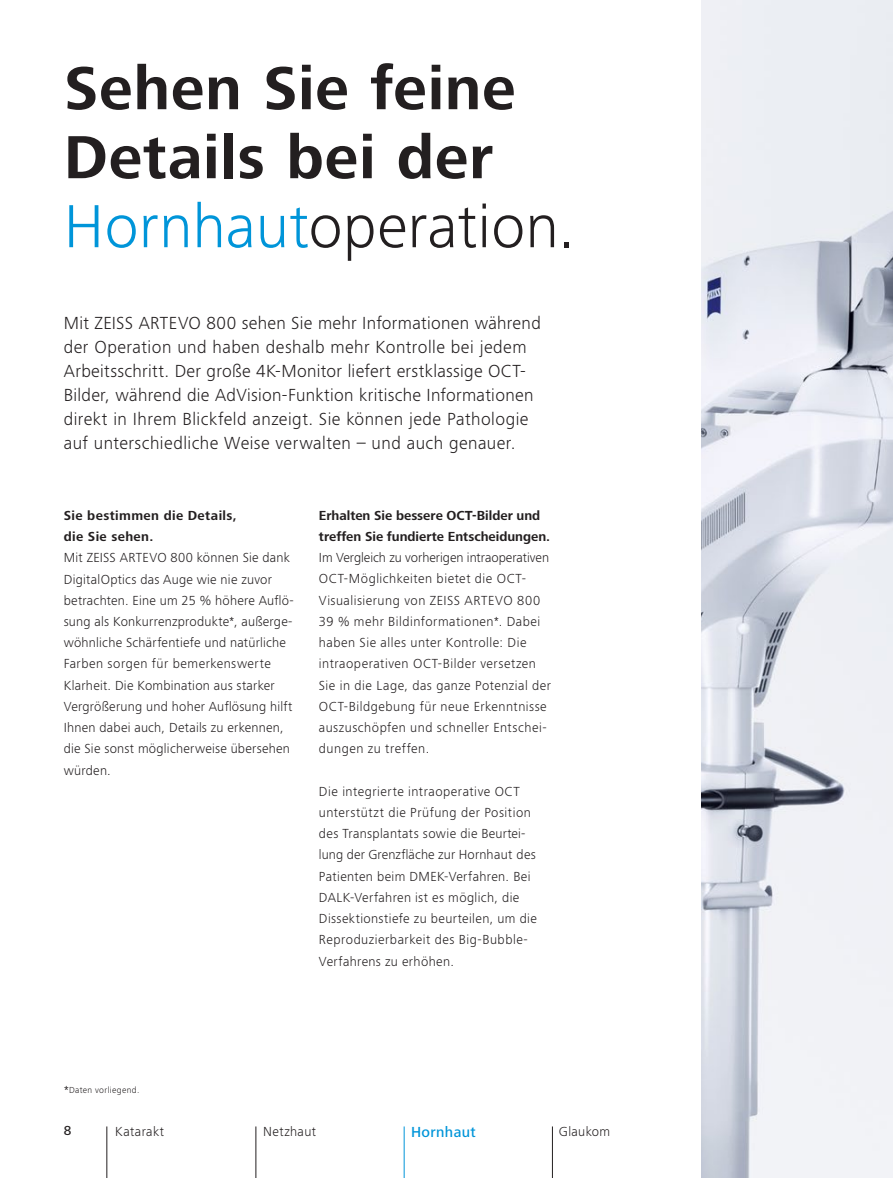
<style>
.page{position:relative;width:893px;height:1178px;background:#fff}
.page>*{position:absolute;margin:0;border:0;box-sizing:border-box;transform-origin:0 0}
.t1{font:700 63px/69px "ZEISS Frutiger Next W1 G";letter-spacing:.01em;color:#231f20}
.t2{font:300 18px/24px "ZEISS Frutiger Next W1 G";letter-spacing:.02em;color:#231f20}
.t3{font:500 15px "ZEISS Frutiger Next W1 G";letter-spacing:.025em;color:#0095d9}
.t4{font:300 13.5px/21.1px "ZEISS Frutiger Next W1 G";letter-spacing:.03em;color:#231f20}
.t5{font:700 13.5px/21.1px "ZEISS Frutiger Next W1 G";color:#231f20}
.t6{font:700 13.5px/21.1px "ZEISS Frutiger Next W1 G";letter-spacing:.03em;color:#231f20}
.t7{font:500 13.5px "ZEISS Frutiger Next W1 G";color:#231f20}
.t8{font:300 9px "ZEISS Frutiger Next W1 G";letter-spacing:.045em;color:#231f20}
.s1{font-weight:300;color:#0095d9}
.s2{font-weight:300}
.s3{font-size:13.5px}
</style>
<div class="page">
<img style="left:702px;top:0;width:191px;height:1178px">
<hr style="left:107px;top:1126px;width:1px;height:52px;background:#231f20">
<hr style="left:256px;top:1126px;width:1px;height:52px;background:#231f20">
<hr style="left:404px;top:1126px;width:1px;height:52px;background:#0095d9">
<hr style="left:552px;top:1126px;width:1px;height:52px;background:#231f20">
<h1 class="t1" style="left:64px;top:51px;width:513px">Sehen Sie feine<br>Details bei der<br><span class="s1">Hornhaut</span><span class="s2">operation.</span></h1>
<p class="t2" style="left:64px;top:310px;width:479px">Mit ZEISS ARTEVO 800 sehen Sie mehr Informationen während der Operation und haben deshalb mehr Kontrolle bei jedem Arbeitsschritt. Der große 4K-Monitor liefert erstklassige OCT-Bilder, während die AdVision-Funktion kritische Informationen direkt in Ihrem Blickfeld anzeigt. Sie können jede Pathologie auf unterschiedliche Weise verwalten – und auch genauer.</p>
<p class="t6" style="left:64px;top:504px;width:175px">Sie bestimmen die Details, die Sie sehen.</p>
<p class="t4" style="left:64px;top:546px;width:231px">Mit ZEISS ARTEVO 800 können Sie dank DigitalOptics das Auge wie nie zuvor betrachten. Eine um 25 % höhere Auflö&shy;sung als Konkurrenzprodukte*, außerge&shy;wöhnliche Schärfentiefe und natürliche Farben sorgen für bemerkenswerte Klarheit. Die Kombination aus starker Vergrößerung und hoher Auflösung hilft Ihnen dabei auch, Details zu erkennen, die Sie sonst möglicherweise ü bersehen würden.</p>
<p class="t5" style="left:319px;top:504px;width:233px">Erhalten Sie bessere OCT-Bilder und treffen Sie fundierte Entscheidungen.</p>
<p class="t4" style="left:319px;top:546px;width:234px">Im Vergleich zu vorherigen intraoperativen OCT-Möglichkeiten bietet die OCT-Visualisierung von ZEISS ARTEVO 800<br>39 % mehr Bildinformationen*. Dabei haben Sie alles unter Kontrolle: Die intraoperativen OCT-Bilder versetzen Sie in die Lage, das ganze Potenzial der OCT-Bildgebung für neue Erkenntnisse auszuschöpfen und schneller Entschei&shy;dungen zu treffen.</p>
<p class="t4" style="left:319px;top:780px;width:219px">Die integrierte intraoperative OCT unterstützt die Prüfung der Position des Transplantats sowie die Beurtei&shy;lung der Grenzfläche zur Hornhaut des Patienten beim DMEK-Verfahren. Bei DALK-Verfahren ist es möglich, die Dissektionstiefe zu beurteilen, um die Reproduzierbarkeit des Big-Bubble-Verfahrens zu erhöhen.</p>
<p class="t8" style="left:64px;top:1084px;width:77px"><span class="s3">*</span>Daten vorliegend.</p>
<p class="t7" style="left:64px;top:1121px;width:9px">8</p>
<p class="t4" style="left:115px;top:1120px;width:50px">Katarakt</p>
<p class="t4" style="left:263px;top:1120px;width:54px">Netzhaut</p>
<p class="t3" style="left:411px;top:1122px;width:66px">Hornhaut</p>
<p class="t4" style="left:559px;top:1120px;width:53px">Glaukom</p>
</div>
